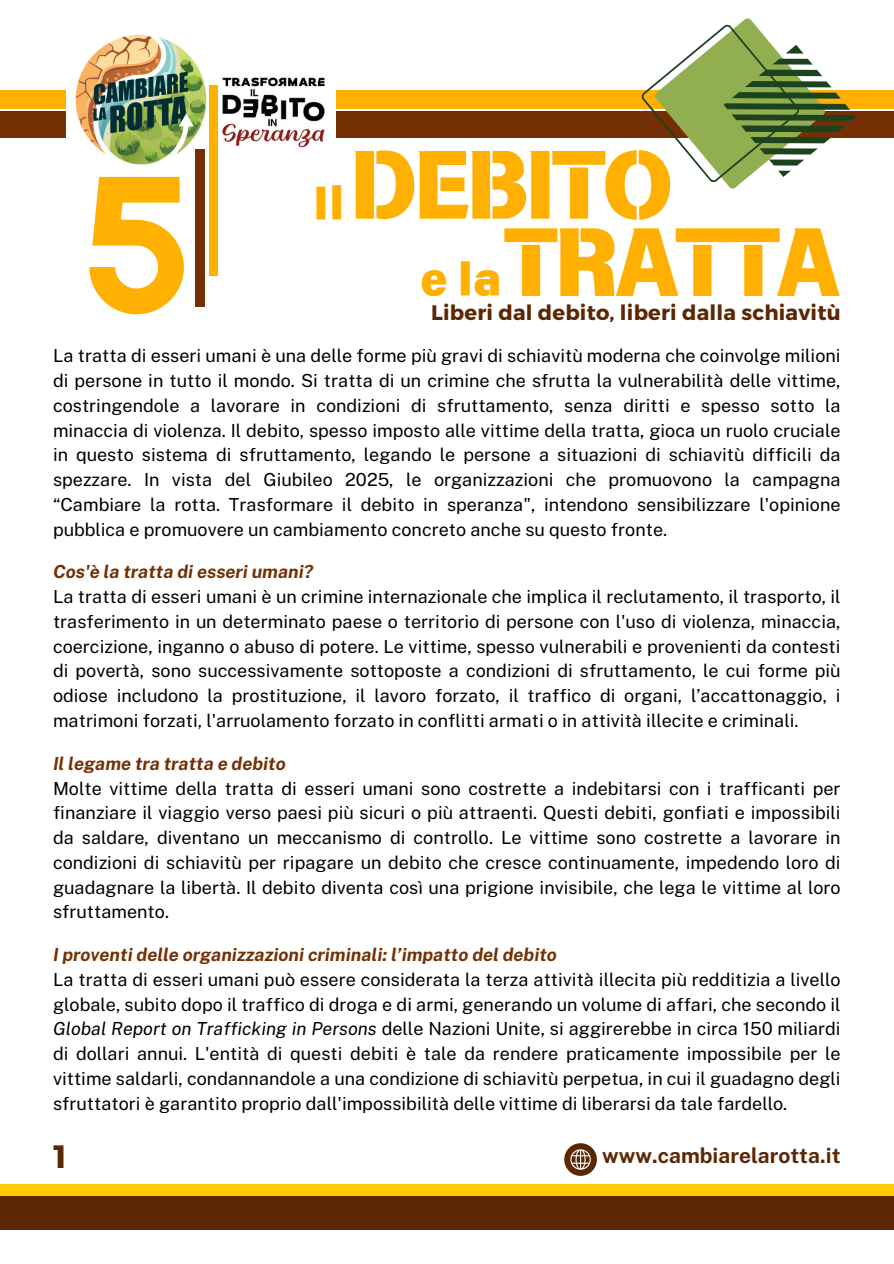
<style>
.page{position:relative;width:894px;height:1264px;background:#fff}
.page>*{position:absolute;margin:0;border:0;box-sizing:border-box;transform-origin:0 0}
.t1{font:90px "Canva Title Bole Latin";letter-spacing:-.065em;color:#ffb000}
.t2{font:43.65px "Canva Title Bole Latin";color:#ffb000}
.t3{font:700 32.25px "Montserrat";color:#5b2705}
.t4{font:700 21px "Montserrat";letter-spacing:.01em;color:#5b2705}
.t5{font:700 21px "Public Sans";color:#5b2705}
.t6{font:18px/24.8px "Public Sans";color:#000;text-align:justify}
.t7{font:italic 700 18px "Public Sans";color:#743004}
.s1{font-style:italic}
</style>
<div class="page">
<div style="left:0;top:1195px;width:893px;height:34px;background:#5b2705"></div>
<div style="left:0;top:111px;width:893px;height:26px;background:#743004"></div>
<div style="left:0;top:91px;width:893px;height:18px;background:#ffb000"></div>
<img style="left:219px;top:77px;width:117px;height:71px">
<img style="left:67px;top:34px;width:152px;height:141px">
<div style="left:209px;top:85px;width:9px;height:191px;background:#ffb000"></div>
<div style="left:196px;top:149px;width:9px;height:158px;background:#743004"></div>
<svg style="left:641px;top:18px;width:214px;height:170px"></svg>
<svg style="left:89px;top:177px;width:95px;height:137px"></svg>
<svg style="left:564px;top:1143px;width:32px;height:32px"></svg>
<div style="left:0;top:1184px;width:893px;height:11px;background:#fc0"></div>
<p class="t2" style="left:313px;top:181px;width:33px">Il</p>
<p class="t1" style="left:349px;top:140px;width:326px">DEBITO</p>
<h1 class="t1" style="left:502px;top:217px;width:340px">TRATTA</h1>
<p class="t2" style="left:420px;top:257px;width:83px">ela</p>
<p class="t4" style="left:431px;top:299px;width:411px">Liberi dal debito, liberi dalla schiavitù</p>
<h2 class="t6" style="left:53px;top:343px;width:788px">La tratta di esseri umani è una delle forme più gravi di schiavitù moderna che coinvolge milioni di persone in tutto il mondo. Si tratta di un crimine che sfrutta la vulnerabilità delle vittime, costringendole a lavorare in condizioni di sfruttamento, senza diritti e spesso sotto la minaccia di violenza. Il debito, spesso imposto alle vittime della tratta, gioca un ruolo cruciale in questo sistema di sfruttamento, legando le persone a situazioni di schiavitù difficili da spezzare. In vista del Giubileo 2025, le organizzazioni che promuovono la campagna “Cambiare la rotta. Trasformare il debito in speranza", intendono sensibilizzare l'opinione pubblica e promuovere un cambiamento concreto anche su questo fronte.</h2>
<h1 class="t7" style="left:53px;top:561px;width:262px">Cos'è la tratta di esseri umani?</h1>
<h2 class="t6" style="left:53px;top:584px;width:788px">La tratta di esseri umani è un crimine internazionale che implica il reclutamento, il trasporto, il trasferimento in un determinato paese o territorio di persone con l'uso di violenza, minaccia, coercizione, inganno o abuso di potere. Le vittime, spesso vulnerabili e provenienti da contesti di povertà, sono successivamente sottoposte a condizioni di sfruttamento, le cui forme più odiose includono la prostituzione, il lavoro forzato, il traffico di organi, l’accattonaggio, i matrimoni forzati, l'arruolamento forzato in conflitti armati o in attività illecite e criminali.</h2>
<h3 class="t7" style="left:53px;top:752px;width:234px">Il legame tra tratta e debito</h3>
<p class="t6" style="left:53px;top:775px;width:788px">Molte vittime della tratta di esseri umani sono costrette a indebitarsi con i trafficanti per finanziare il viaggio verso paesi più sicuri o più attraenti. Questi debiti, gonfiati e impossibili da saldare, diventano un meccanismo di controllo. Le vittime sono costrette a lavorare in condizioni di schiavitù per ripagare un debito che cresce continuamente, impedendo loro di guadagnare la libertà. Il debito diventa così una prigione invisibile, che lega le vittime al loro sfruttamento.</p>
<p class="t7" style="left:53px;top:944px;width:505px">I proventi delle organizzazioni criminali: l’impatto del debito</p>
<p class="t6" style="left:53px;top:967px;width:788px">La tratta di esseri umani può essere considerata la terza attività illecita più redditizia a livello globale, subito dopo il traffico di droga e di armi, generando un volume di affari, che secondo il <span class="s1">Global Report on Trafficking in Persons</span> delle Nazioni Unite, si aggirerebbe in circa 150 miliardi di dollari annui. L'entità di questi debiti è tale da rendere praticamente impossibile per le vittime saldarli, condannandole a una condizione di schiavitù perpetua, in cui il guadagno degli sfruttatori è garantito proprio dall'impossibilità delle vittime di liberarsi da tale fardello.</p>
<p class="t3" style="left:53px;top:1135px;width:15px">1</p>
<p class="t5" style="left:602px;top:1142px;width:240px">www.cambiarelarotta.it</p>
</div>
